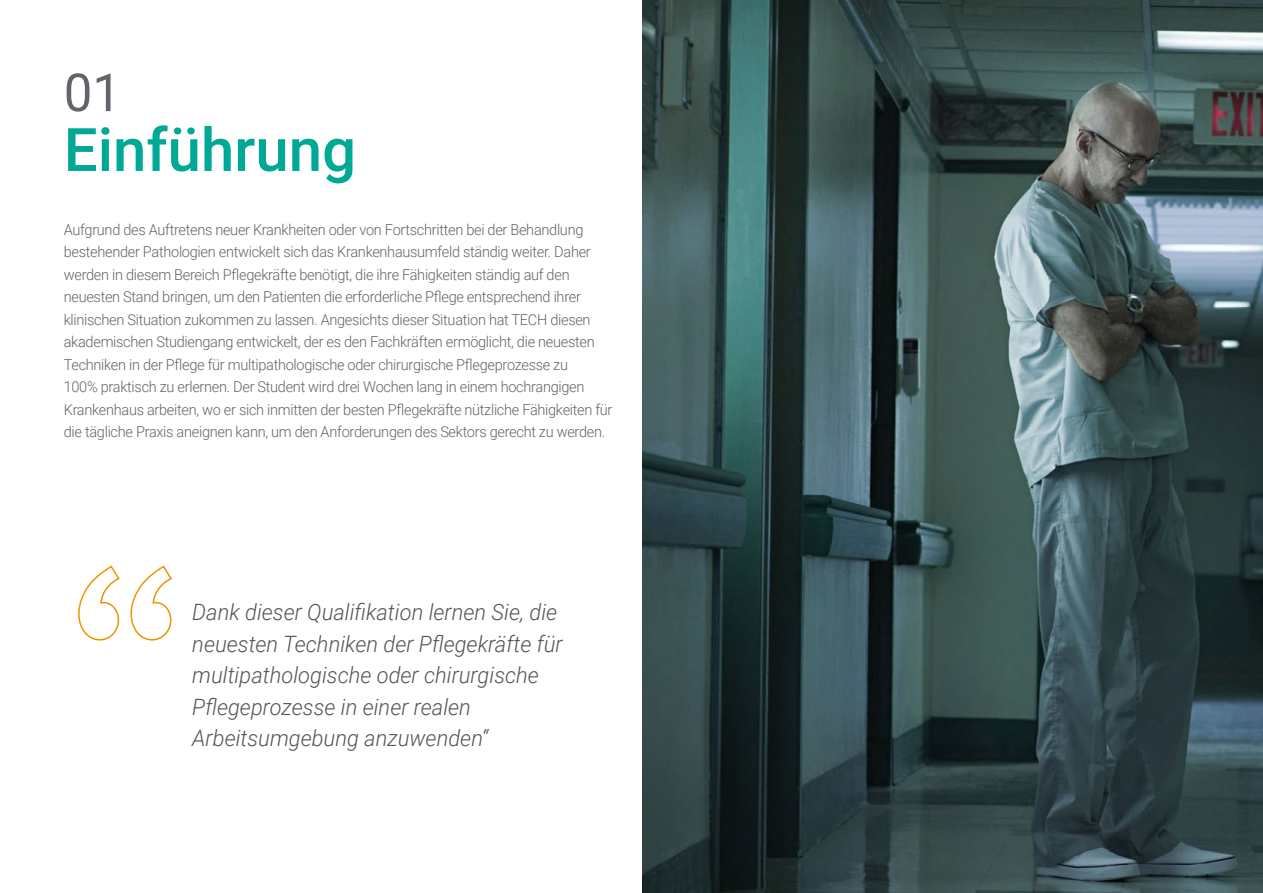
<style>
.page{position:relative;width:1263px;height:893px;background:#fff}
.page>*{position:absolute;margin:0;border:0;box-sizing:border-box;transform-origin:0 0}
.t1{font:500 60px "Roboto";color:#00a996}
.t2{font:52.5px "Roboto";color:#61646a}
.t3{font:italic 300 22.5px/31.5px "Roboto";color:#52555b}
.t4{font:300 15px/22.5px "Roboto";letter-spacing:-.02em;color:#61646a}
</style>
<div class="page">
<img style="left:642px;top:0;width:621px;height:893px">
<svg style="left:78px;top:565px;width:94px;height:76px"></svg>
<h2 class="t2" style="left:64px;top:56px;width:59px">01</h2>
<h1 class="t1" style="left:64px;top:108px;width:294px">Einführung</h1>
<p class="t4" style="left:64px;top:217px;width:550px">Aufgrund des Auftretens neuer Krankheiten oder von Fortschritten bei der Behandlung bestehender Pathologien entwickelt sich das Krankenhausumfeld ständig weiter. Daher werden in diesem Bereich Pflegekräfte benötigt, die ihre Fähigkeiten ständig auf den neuesten Stand bringen, um den Patienten die erforderliche Pflege entsprechend ihrer klinischen Situation zukommen zu lassen. Angesichts dieser Situation hat TECH diesen akademischen Studiengang entwickelt, der es den Fachkräften ermöglicht, die neuesten Techniken in der Pflege für multipathologische oder chirurgische Pflegeprozesse zu<br>100% praktisch zu erlernen. Der Student wird drei Wochen lang in einem hochrangigen Krankenhaus arbeiten, wo er sich inmitten der besten Pflegekräfte nützliche Fähigkeiten für die tägliche Praxis aneignen kann, um den Anforderungen des Sektors gerecht zu werden.</p>
<h3 class="t3" style="left:192px;top:595px;width:372px">Dank dieser Qualifikation lernen Sie, die neuesten Techniken der Pflegekräfte für multipathologische oder chirurgische Pflegeprozesse in einer realen Arbeitsumgebung anzuwenden“</h3>
</div>
